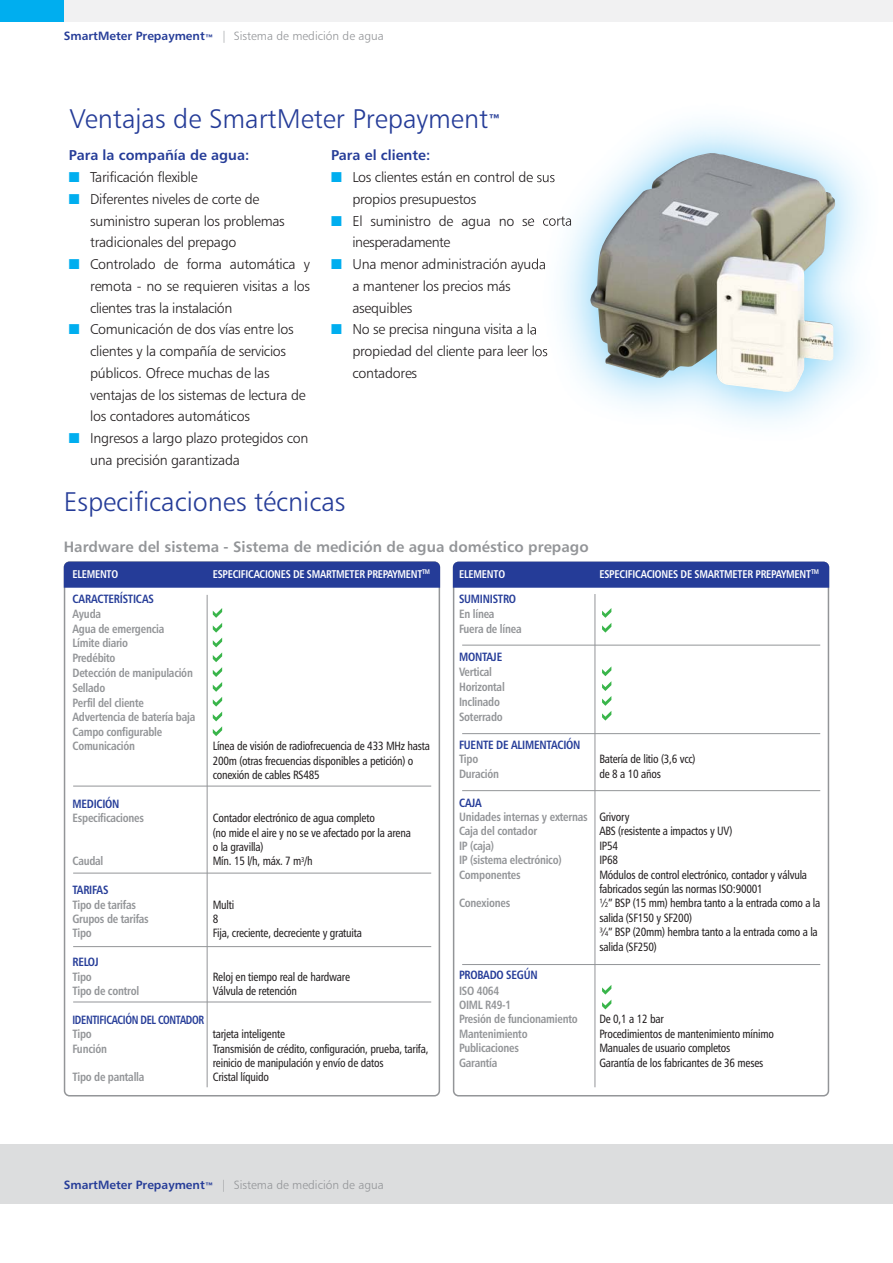
<style>
.page{position:relative;width:893px;height:1263px;background:#fff}
.page>*{position:absolute;margin:0;border:0;box-sizing:border-box;transform-origin:0 0}
.t1{font:27px "Humanist 777 BT Light B";color:#253c98}
.t2{font:15px "Humanist 777 BT Bold B";color:#939598}
.t3{font:14.25px/21.8px "Humanist 777 BT Light B";letter-spacing:-.02em;color:#231f20}
.t4{font:14.25px "Humanist 777 BT Bold B";color:#253c98}
.t5{font:12px/14.4px "Humanist 777 BT Roman Condensed B";letter-spacing:-.02em;color:#231f20;scale:.95 1}
.t6{font:12px/14.7px "Humanist 777 BT Bold Condensed B";letter-spacing:-.02em;color:#939598;scale:.95 1}
.t7{font:12px "Humanist 777 BT Light B";color:#939598}
.t8{font:12px "Humanist 777 BT Bold Condensed B";letter-spacing:-.02em;color:#253c98;scale:.95 1}
.t9{font:12px "Humanist 777 BT Bold Condensed B";letter-spacing:-.02em;color:#253c98;scale:.88 1}
.t10{font:11.25px "Humanist 777 BT Bold Condensed B";letter-spacing:-.025em;color:#fff;scale:.95 1}
.s1{font-family:"Humanist 777 BT Bold B";color:#253c98}
.s2{font-family:"Humanist 777 BT Bold B";font-size:15px}
.s3{color:#00aeef}
.s4{color:#253c98}
.s5{font-family:"Humanist 777 BT Roman Condensed B";color:#231f20}
</style>
<div class="page">
<div style="left:0;top:0;width:893px;height:21px;background:#f1f1f2"></div>
<div style="left:0;top:0;width:64px;height:21px;background:#00aeef"></div>
<div style="left:0;top:1144px;width:893px;height:59px;background:#dcddde"></div>
<svg style="left:64px;top:561px;width:376px;height:535px"></svg>
<div style="left:64px;top:562px;width:376px;height:26px;background:#253c98"></div>
<svg style="left:453px;top:588px;width:376px;height:508px"></svg>
<hr style="left:207px;top:595px;width:1px;height:492px;background:#939598">
<hr style="left:595px;top:594px;width:1px;height:493px;background:#939598">
<hr style="left:73px;top:786px;width:358px;height:1px;background:#939598">
<hr style="left:73px;top:873px;width:358px;height:1px;background:#939598">
<hr style="left:73px;top:946px;width:358px;height:1px;background:#939598">
<hr style="left:73px;top:1001px;width:358px;height:1px;background:#939598">
<hr style="left:462px;top:645px;width:358px;height:1px;background:#939598">
<hr style="left:462px;top:733px;width:358px;height:1px;background:#939598">
<hr style="left:462px;top:790px;width:358px;height:1px;background:#939598">
<hr style="left:462px;top:964px;width:358px;height:1px;background:#939598">
<div style="left:453px;top:562px;width:376px;height:26px;background:#253c98"></div>
<svg style="left:602px;top:666px;width:9px;height:54px"></svg>
<svg style="left:602px;top:608px;width:9px;height:25px"></svg>
<svg style="left:213px;top:608px;width:9px;height:98px"></svg>
<svg style="left:213px;top:712px;width:9px;height:24px"></svg>
<svg style="left:602px;top:985px;width:9px;height:9px"></svg>
<svg style="left:602px;top:1000px;width:9px;height:9px"></svg>
<img style="left:532px;top:122px;width:331px;height:302px">
<img style="left:590px;top:153px;width:245px;height:239px">
<p class="t7" style="left:64px;top:31px;width:322px"><span class="s1">SmartMeter Prepayment</span><sub>™</sub> | Sistema de medición de agua</p>
<h1 class="t1" style="left:69px;top:108px;width:433px">Ventajas de SmartMeter Prepayment<span class="s2">™</span></h1>
<p class="t4" style="left:69px;top:150px;width:182px">Para la compañía de agua:</p>
<p class="t3" style="left:69px;top:168px;width:130px"><span class="s3">■</span> Tarificación flexible</p>
<p class="t3" style="left:90px;top:189px;width:196px;text-indent:-21px"><span class="s3">■</span> Diferentes niveles de corte de suministro superan los problemas tradicionales del prepago</p>
<p class="t3" style="left:90px;top:255px;width:221px;text-align:justify;text-indent:-21px"><span class="s3">■</span> Controlado de forma automática y remota - no se requieren visitas a los clientes tras la instalación</p>
<p class="t3" style="left:90px;top:320px;width:217px;text-indent:-21px"><span class="s3">■</span> Comunicación de dos vías entre los clientes y la compañía de servicios públicos. Ofrece muchas de las ventajas de los sistemas de lectura de los contadores automáticos</p>
<p class="t3" style="left:90px;top:429px;width:220px;text-indent:-21px"><span class="s3">■</span> Ingresos a largo plazo protegidos con una precisión garantizada</p>
<p class="t4" style="left:331px;top:150px;width:101px">Para el cliente:</p>
<p class="t3" style="left:352px;top:168px;width:204px;text-indent:-21px"><span class="s3">■</span> Los clientes están en control de sus propios presupuestos</p>
<p class="t3" style="left:352px;top:211px;width:221px;text-indent:-21px"><span class="s3">■</span> El suministro de agua no se corta inesperadamente</p>
<p class="t3" style="left:352px;top:255px;width:195px;text-indent:-21px"><span class="s3">■</span> Una menor administración ayuda a mantener los precios más asequibles</p>
<p class="t3" style="left:352px;top:320px;width:197px;text-indent:-21px"><span class="s3">■</span> No se precisa ninguna visita a la propiedad del cliente para leer los contadores</p>
<h1 class="t1" style="left:64px;top:491px;width:283px">Especificaciones técnicas</h1>
<p class="t2" style="left:64px;top:540px;width:526px">Hardware del sistema - Sistema de medición de agua doméstico prepago</p>
<p class="t10" style="left:72px;top:569px;width:50px">ELEMENTO</p>
<p class="t10" style="left:213px;top:569px;width:230px">ESPECIFICACIONES DE SMARTMETER PREPAYMENT<sup>TM</sup></p>
<p class="t8" style="left:72px;top:594px;width:87px">CARACTERÍSTICAS</p>
<p class="t6" style="left:72px;top:607px;width:131px">Ayuda<br>Agua de emergencia<br>Límite diario<br>Predébito<br>Detección de manipulación<br>Sellado<br>Perfil del cliente<br>Advertencia de batería baja<br>Campo configurable<br>Comunicación</p>
<p class="t10" style="left:459px;top:569px;width:50px">ELEMENTO</p>
<p class="t10" style="left:599px;top:569px;width:233px">ESPECIFICACIONES DE SMARTMETER PREPAYMENT<sup>TM</sup></p>
<p class="t8" style="left:459px;top:594px;width:62px">SUMINISTRO</p>
<p class="t6" style="left:459px;top:607px;width:67px">En línea<br>Fuera de línea</p>
<p class="t8" style="left:459px;top:652px;width:47px">MONTAJE</p>
<p class="t6" style="left:459px;top:666px;width:50px">Vertical<br>Horizontal<br>Inclinado<br>Soterrado</p>
<p class="t8" style="left:459px;top:740px;width:129px">FUENTE DE ALIMENTACIÓN</p>
<p class="t6" style="left:459px;top:753px;width:22px">Tipo</p>
<p class="t5" style="left:599px;top:753px;width:103px">Batería de litio (3,6 vcc)</p>
<p class="t6" style="left:459px;top:767px;width:44px">Duración</p>
<p class="t5" style="left:599px;top:767px;width:66px">de 8 a 10 años</p>
<p class="t6" style="left:459px;top:796px;width:181px"><span class="s4">CAJA<br></span>Unidades internas y externas <span class="s5">Grivory<br></span>Caja del contador</p>
<p class="t5" style="left:213px;top:740px;width:230px">Línea de visión de radiofrecuencia de 433 MHz hasta<br>200m (otras frecuencias disponibles a petición) o conexión de cables RS485</p>
<p class="t8" style="left:72px;top:799px;width:51px">MEDICIÓN</p>
<p class="t6" style="left:72px;top:812px;width:77px">Especificaciones</p>
<p class="t5" style="left:213px;top:812px;width:210px">Contador electrónico de agua completo<br>(no mide el aire y no se ve afectado por la arena o la gravilla)</p>
<p class="t6" style="left:72px;top:855px;width:34px">Caudal</p>
<p class="t5" style="left:213px;top:855px;width:107px">Mín. 15 l/h, máx. 7 m<sup>3</sup>/h</p>
<p class="t8" style="left:72px;top:885px;width:39px">TARIFAS</p>
<p class="t6" style="left:72px;top:898px;width:68px">Tipo de tarifas</p>
<p class="t5" style="left:213px;top:898px;width:24px">Multi</p>
<p class="t6" style="left:72px;top:912px;width:82px">Grupos de tarifas</p>
<p class="t5" style="left:213px;top:912px;width:7px">8</p>
<p class="t6" style="left:72px;top:927px;width:22px">Tipo</p>
<p class="t5" style="left:213px;top:927px;width:159px">Fija, creciente, decreciente y gratuita</p>
<p class="t8" style="left:72px;top:957px;width:29px">RELOJ</p>
<p class="t6" style="left:72px;top:970px;width:22px">Tipo</p>
<p class="t5" style="left:213px;top:970px;width:146px">Reloj en tiempo real de hardware</p>
<p class="t6" style="left:72px;top:984px;width:72px">Tipo de control</p>
<p class="t5" style="left:213px;top:984px;width:90px">Válvula de retención</p>
<p class="t9" style="left:72px;top:1015px;width:151px">IDENTIFICACIÓN DEL CONTADOR</p>
<p class="t6" style="left:72px;top:1028px;width:22px">Tipo</p>
<p class="t5" style="left:213px;top:1028px;width:78px">tarjeta inteligente</p>
<p class="t6" style="left:72px;top:1042px;width:38px">Función</p>
<p class="t5" style="left:213px;top:1042px;width:229px">Transmisión de crédito, configuración, prueba, tarifa, reinicio de manipulación y envío de datos</p>
<p class="t6" style="left:72px;top:1071px;width:77px">Tipo de pantalla</p>
<p class="t5" style="left:213px;top:1071px;width:61px">Cristal líquido</p>
<p class="t5" style="left:599px;top:825px;width:141px">ABS (resistente a impactos y UV)</p>
<p class="t6" style="left:459px;top:839px;width:38px">IP (caja)</p>
<p class="t5" style="left:599px;top:839px;width:21px">IP54</p>
<p class="t6" style="left:459px;top:854px;width:109px">IP (sistema electrónico)</p>
<p class="t5" style="left:599px;top:854px;width:21px">IP68</p>
<p class="t6" style="left:459px;top:868px;width:66px">Componentes</p>
<p class="t5" style="left:599px;top:868px;width:220px">Módulos de control electrónico, contador y válvula fabricados según las normas ISO:90001</p>
<p class="t6" style="left:459px;top:897px;width:55px">Conexiones</p>
<p class="t5" style="left:599px;top:897px;width:234px">½” BSP (15 mm) hembra tanto a la entrada como a la salida (SF150 y SF200)<br>¾” BSP (20mm) hembra tanto a la entrada como a la salida (SF250)</p>
<p class="t8" style="left:459px;top:970px;width:84px">PROBADO SEGÚN</p>
<p class="t6" style="left:459px;top:984px;width:126px">ISO 4064<br>OIML R49-1<br>Presión de funcionamiento</p>
<p class="t5" style="left:599px;top:1013px;width:69px">De 0,1 a 12 bar</p>
<p class="t6" style="left:459px;top:1027px;width:74px">Mantenimiento</p>
<p class="t5" style="left:599px;top:1027px;width:185px">Procedimientos de mantenimiento mínimo</p>
<p class="t6" style="left:459px;top:1042px;width:65px">Publicaciones</p>
<p class="t5" style="left:599px;top:1042px;width:139px">Manuales de usuario completos</p>
<p class="t6" style="left:459px;top:1056px;width:42px">Garantía</p>
<p class="t5" style="left:599px;top:1056px;width:174px">Garantía de los fabricantes de 36 meses</p>
<p class="t7" style="left:64px;top:1180px;width:322px"><span class="s1">SmartMeter Prepayment</span><sub>™</sub> | Sistema de medición de agua</p>
</div>
